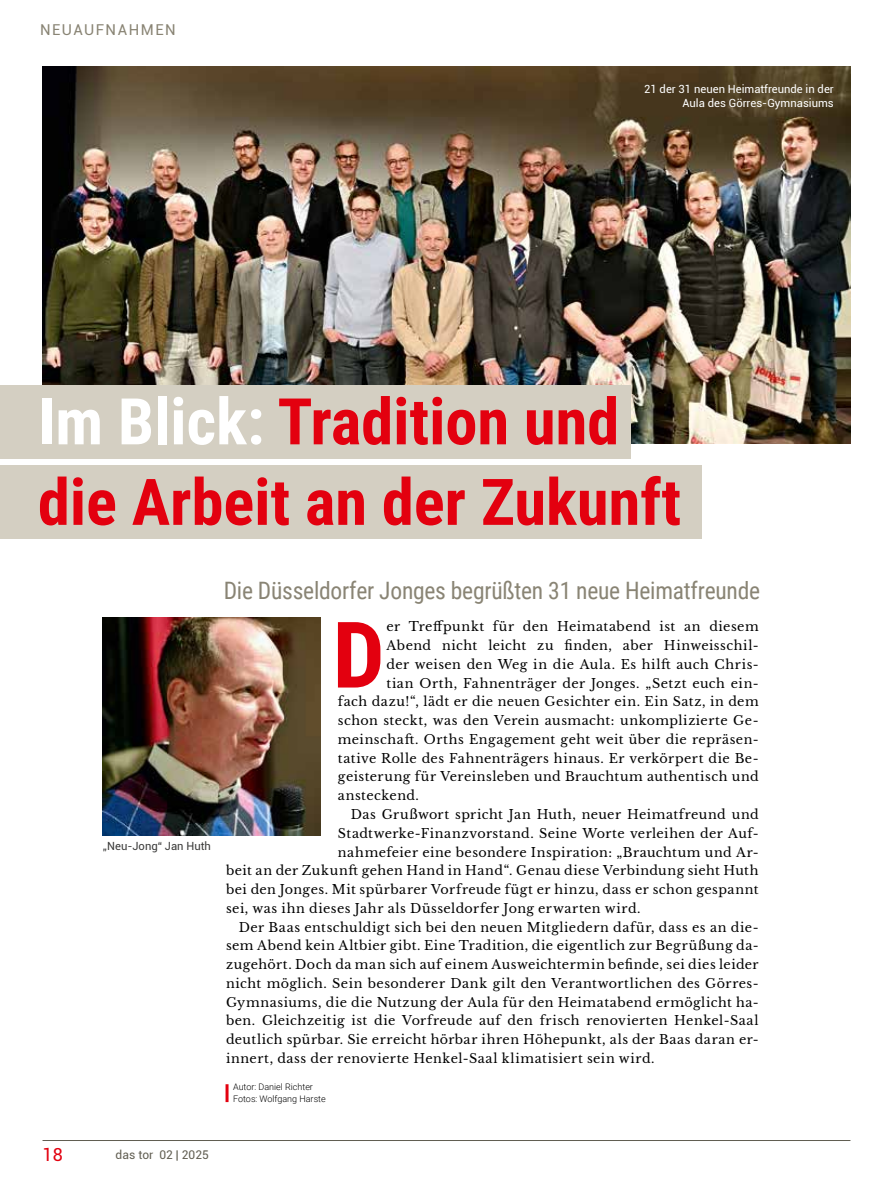
<style>
.page{position:relative;width:893px;height:1191px;background:#fff}
.page>*{position:absolute;margin:0;border:0;box-sizing:border-box;transform-origin:0 0}
.t1{font:700 91.95px "Roboto Condensed";color:#e3000f}
.t2{font:700 64.35px/80.6px "Roboto Condensed";color:#e3000f}
.t3{font:24px "Roboto Condensed";letter-spacing:-.01em;color:#898474}
.t4{font:18px "Roboto";color:#e3000f}
.t5{font:15px "Roboto";letter-spacing:.1em;color:#898474}
.t6{font:12.75px "Libre Baskerville";letter-spacing:.035em;color:#000}
.t7{font:12px "Roboto";color:#615e52}
.t8{font:11.25px/13.5px "Roboto";color:#fff;text-align:right}
.t9{font:11.25px "Roboto";color:#3b3b3a}
.t10{font:300 9px/12px "Roboto";color:#000}
.s1{color:#fff}
</style>
<div class="page">
<hr style="left:43px;top:1140px;width:807px;height:1px;background:#615e52">
<img style="left:43px;top:66px;width:807px;height:377px">
<hr style="left:226px;top:1084px;width:3px;height:18px;background:#e3000f">
<img style="left:103px;top:617px;width:218px;height:218px">
<div style="left:0;top:385px;width:630px;height:74px;background:#d4cfc2"></div>
<div style="left:0;top:466px;width:702px;height:73px;background:#d4cfc2"></div>
<p class="t5" style="left:40px;top:19px;width:137px">NEUAUFNAHMEN</p>
<p class="t8" style="left:644px;top:82px;width:191px">21 der 31 neuen Heimatfreunde in der<br>Aula des Görres-Gymnasiums</p>
<h2 class="t2" style="left:38px;top:379px;width:645px"><span class="s1">Im Blick:</span> Tradition und die Arbeit an der Zukunft</h2>
<p class="t9" style="left:103px;top:838px;width:109px">„Neu-Jong“ Jan Huth</p>
<h3 class="t3" style="left:224px;top:574px;width:538px">Die Düsseldorfer Jonges begrüßten 31 neue Heimatfreunde</h3>
<h1 class="t1" style="left:333px;top:590px;width:53px">D</h1>
<p class="t6" style="left:386px;top:619px;width:374px">er Treffpunkt für den Heimatabend ist an diesem</p>
<p class="t6" style="left:386px;top:637px;width:374px">Abend nicht leicht zu finden, aber Hinweisschil-</p>
<p class="t6" style="left:386px;top:656px;width:374px">der weisen den Weg in die Aula. Es hilft auch Chris-</p>
<p class="t6" style="left:386px;top:675px;width:374px">tian Orth, Fahnenträger der Jonges. „Setzt euch ein-</p>
<p class="t6" style="left:338px;top:694px;width:422px">fach dazu!“, lädt er die neuen Gesichter ein. Ein Satz, in dem</p>
<p class="t6" style="left:338px;top:712px;width:422px">schon steckt, was den Verein ausmacht: unkomplizierte Ge-</p>
<p class="t6" style="left:338px;top:731px;width:422px">meinschaft. Orths Engagement geht weit über die repräsen-</p>
<p class="t6" style="left:338px;top:750px;width:422px">tative Rolle des Fahnenträgers hinaus. Er verkörpert die Be-</p>
<p class="t6" style="left:338px;top:769px;width:422px">geisterung für Vereinsleben und Brauchtum authentisch und</p>
<p class="t6" style="left:338px;top:788px;width:82px">ansteckend.</p>
<p class="t6" style="left:351px;top:806px;width:409px">Das Grußwort spricht Jan Huth, neuer Heimatfreund und</p>
<p class="t6" style="left:338px;top:825px;width:422px">Stadtwerke-Finanzvorstand. Seine Worte verleihen der Auf-</p>
<p class="t6" style="left:338px;top:844px;width:422px">nahmefeier eine besondere Inspiration: „Brauchtum und Ar-</p>
<p class="t6" style="left:226px;top:863px;width:534px">beit an der Zukunft gehen Hand in Hand“. Genau diese Verbindung sieht Huth</p>
<p class="t6" style="left:226px;top:881px;width:534px">bei den Jonges. Mit spürbarer Vorfreude fügt er hinzu, dass er schon gespannt</p>
<p class="t6" style="left:226px;top:900px;width:416px">sei, was ihn dieses Jahr als Düsseldorfer Jong erwarten wird.</p>
<p class="t6" style="left:239px;top:919px;width:521px">Der Baas entschuldigt sich bei den neuen Mitgliedern dafür, dass es an die-</p>
<p class="t6" style="left:226px;top:938px;width:534px">sem Abend kein Altbier gibt. Eine Tradition, die eigentlich zur Begrüßung da-</p>
<p class="t6" style="left:226px;top:956px;width:534px">zugehört. Doch da man sich auf einem Ausweichtermin befinde, sei dies leider</p>
<p class="t6" style="left:226px;top:975px;width:534px">nicht möglich. Sein besonderer Dank gilt den Verantwortlichen des Görres-</p>
<p class="t6" style="left:226px;top:994px;width:534px">Gymnasiums, die die Nutzung der Aula für den Heimatabend ermöglicht ha-</p>
<p class="t6" style="left:226px;top:1013px;width:534px">ben. Gleichzeitig ist die Vorfreude auf den frisch renovierten Henkel-Saal</p>
<p class="t6" style="left:226px;top:1032px;width:534px">deutlich spürbar. Sie erreicht hörbar ihren Höhepunkt, als der Baas daran er-</p>
<p class="t6" style="left:226px;top:1050px;width:430px">innert, dass der renovierte Henkel-Saal klimatisiert sein wird.</p>
<p class="t10" style="left:233px;top:1080px;width:94px">Autor: Daniel Richter<br>Fotos: Wolfgang Harste</p>
<h3 class="t4" style="left:43px;top:1141px;width:22px">18</h3>
<p class="t7" style="left:116px;top:1146px;width:95px">das tor 02 | 2025</p>
</div>
